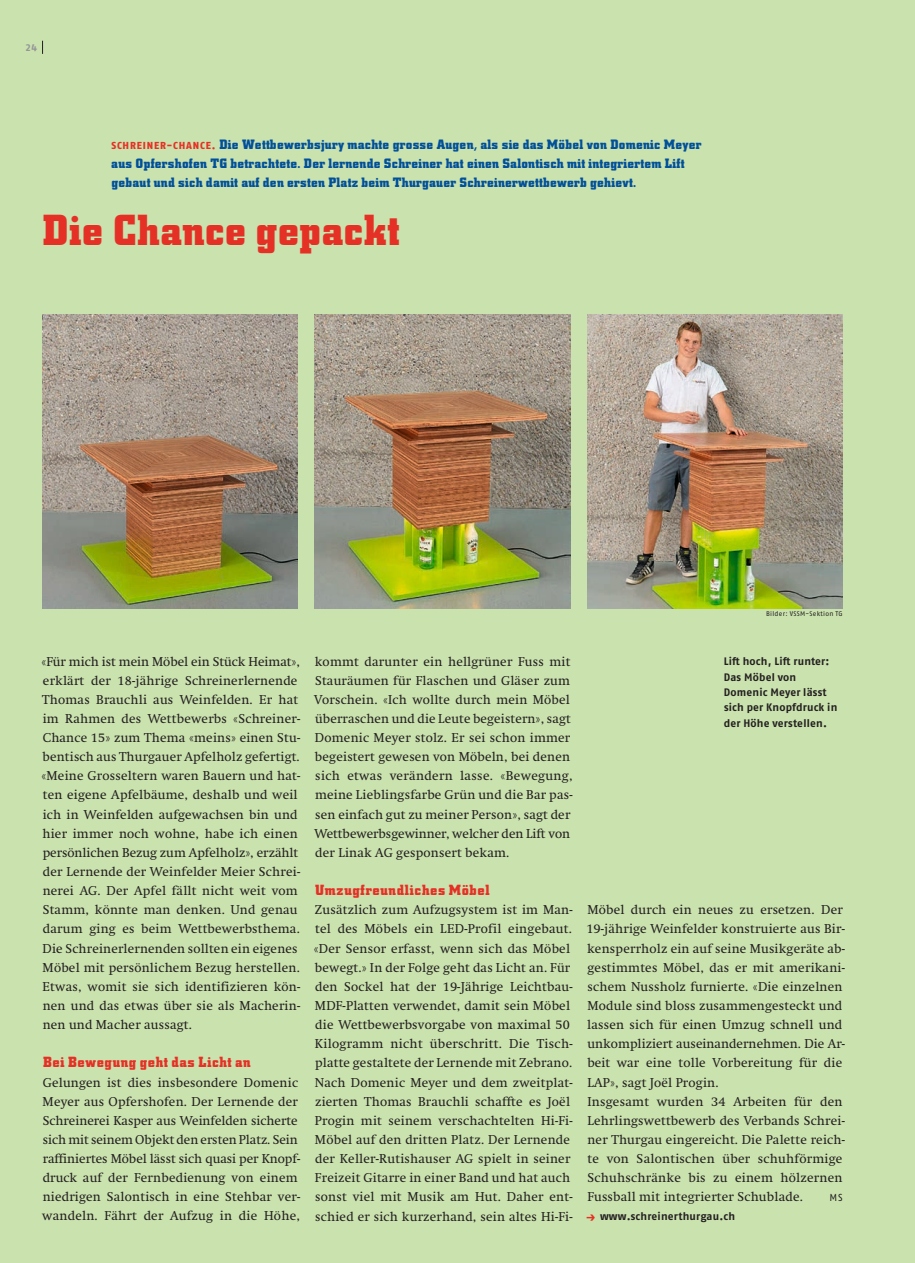
<style>
.page{position:relative;width:915px;height:1263px;background:#fff}
.page>*{position:absolute;margin:0;border:0;box-sizing:border-box;transform-origin:0 0}
.t1{font:42px "Downtown";letter-spacing:.015em;color:#e53025}
.t2{font:14.25px "Downtown";letter-spacing:.045em;color:#e53025}
.t3{font:13.2px/19.2px "Downtown";letter-spacing:.02em;color:#01509a}
.t4{font:12.75px/19.2px "Swift";letter-spacing:.02em;color:#231f20}
.t5{font:700 10.8px/15.3px "Fago OT";letter-spacing:.02em;color:#231f20}
.t6{font:700 10.2px "Fago OT";color:#939598}
.t7{font:10.2px "Fago OT";color:#231f20}
.t8{font:6.75px "Fago OT";letter-spacing:.045em;color:#231f20}
.s1{font-family:"Fago OT";font-weight:800;font-size:10.2px;color:#e53025}
.s2{font-size:12px;color:#e53025}
</style>
<div class="page">
<hr style="left:914px;top:0;width:1px;height:1263px;background:#cae2ae">
<div style="left:0;top:0;width:914px;height:1263px;background:#cae2ae"></div>
<svg style="left:42px;top:41px;width:1px;height:13px"></svg>
<img style="left:43px;top:315px;width:255px;height:293px">
<img style="left:315px;top:315px;width:255px;height:293px">
<img style="left:587px;top:315px;width:255px;height:293px">
<p class="t6" style="left:26px;top:41px;width:13px">24</p>
<p class="t3" style="left:111px;top:134px;width:591px"><span class="s1">SCHREINER-CHANCE.</span> Die Wettbewerbsjury machte grosse Augen, als sie das Möbel von Domenic Meyer aus Opfershofen TG betrachtete. Der lernende Schreiner hat einen Salontisch mit integriertem Lift gebaut und sich damit auf den ersten Platz beim Thurgauer Schreinerwettbewerb gehievt.</p>
<h1 class="t1" style="left:43px;top:203px;width:358px">Die Chance gepackt</h1>
<p class="t8" style="left:765px;top:610px;width:78px">Bilder: VSSM-Sektion TG</p>
<p class="t4" style="left:41px;top:652px;width:260px">«Für mich ist mein Möbel ein Stück Heimat», erklärt der 18-jährige Schreinerlernende Thomas Brauchli aus Weinfelden. Er hat im Rahmen des Wettbewerbs «Schreiner-Chance 15» zum Thema «meins» einen Stu&shy;bentisch aus Thurgauer Apfelholz gefertigt. «Meine Grosseltern waren Bauern und hat&shy;ten eigene Apfelbäume, deshalb und weil ich in Weinfelden aufgewachsen bin und hier immer noch wohne, habe ich einen persönlichen Bezug zum Apfelholz», erzählt der Lernende der Weinfelder Meier Schrei&shy;nerei AG. Der Apfel fällt nicht weit vom Stamm, könnte man denken. Und genau darum ging es beim Wettbewerbsthema.<br>Die Schreinerlernenden sollten ein eigenes Möbel mit persönlichem Bezug herstellen.<br>Etwas, womit sie sich identifizieren kön&shy;nen und das etwas über sie als Macherin&shy;nen und Macher aussagt.</p>
<p class="t2" style="left:43px;top:1053px;width:209px">Bei Bewegung geht das Licht an</p>
<p class="t4" style="left:42px;top:1073px;width:259px">Gelungen ist dies insbesondere Domenic Meyer aus Opfershofen. Der Lernende der Schreinerei Kasper aus Weinfelden sicherte sich mit seinem Objekt den ersten Platz. Sein raffiniertes Möbel lässt sich quasi per Knopf&shy;druck auf der Fernbedienung von einem niedrigen Salontisch in eine Stehbar ver&shy;wandeln. Fährt der Aufzug in die Höhe,</p>
<p class="t4" style="left:314px;top:652px;width:260px">kommt darunter ein hellgrüner Fuss mit Stauräumen für Flaschen und Gläser zum Vorschein. «Ich wollte durch mein Möbel überraschen und die Leute begeistern», sagt Domenic Meyer stolz. Er sei schon immer begeistert gewesen von Möbeln, bei denen sich etwas verändern lasse. «Bewegung, meine Lieblingsfarbe Grün und die Bar pas&shy;sen einfach gut zu meiner Person», sagt der Wettbewerbsgewinner, welcher den Lift von der Linak AG gesponsert bekam.</p>
<p class="t2" style="left:315px;top:881px;width:176px">Umzugfreundliches Möbel</p>
<p class="t4" style="left:313px;top:900px;width:260px">Zusätzlich zum Aufzugsystem ist im Man&shy;tel des Möbels ein LED-Profil eingebaut. «Der Sensor erfasst, wenn sich das Möbel bewegt.» In der Folge geht das Licht an. Für den Sockel hat der 19-Jährige Leichtbau-MDF-Platten verwendet, damit sein Möbel die Wettbewerbsvorgabe von maximal 50<br>Kilogramm nicht überschritt. Die Tisch&shy;platte gestaltete der Lernende mit Zebrano.<br>Nach Domenic Meyer und dem zweitplat&shy;zierten Thomas Brauchli schaffte es Joël Progin mit seinem verschachtelten Hi-Fi-Möbel auf den dritten Platz. Der Lernende der Keller-Rutishauser AG spielt in seiner Freizeit Gitarre in einer Band und hat auch sonst viel mit Musik am Hut. Daher ent&shy;schied er sich kurzerhand, sein altes Hi-Fi-</p>
<p class="t5" style="left:723px;top:654px;width:115px">Lift hoch, Lift runter:<br>Das Möbel von<br>Domenic Meyer lässt sich per Knopfdruck in der Höhe verstellen.</p>
<p class="t4" style="left:586px;top:900px;width:260px">Möbel durch ein neues zu ersetzen. Der 19-jährige Weinfelder konstruierte aus Bir&shy;kensperrholz ein auf seine Musikgeräte ab&shy;gestimmtes Möbel, das er mit amerikani&shy;schem Nussholz furnierte. «Die einzelnen Module sind bloss zusammengesteckt und lassen sich für einen Umzug schnell und unkompliziert auseinandernehmen. Die Ar&shy;beit war eine tolle Vorbereitung für die LAP», sagt Joël Progin.<br>Insgesamt wurden 34 Arbeiten für den Lehrlingswettbewerb des Verbands Schrei&shy;ner Thurgau eingereicht. Die Palette reich&shy;te von Salontischen über schuhförmige Schuhschränke bis zu einem hölzernen Fussball mit integrierter Schublade.</p>
<p class="t7" style="left:829px;top:1191px;width:15px">MS</p>
<p class="t5" style="left:585px;top:1209px;width:151px"><span class="s2">→</span> www.schreinerthurgau.ch</p>
</div>
